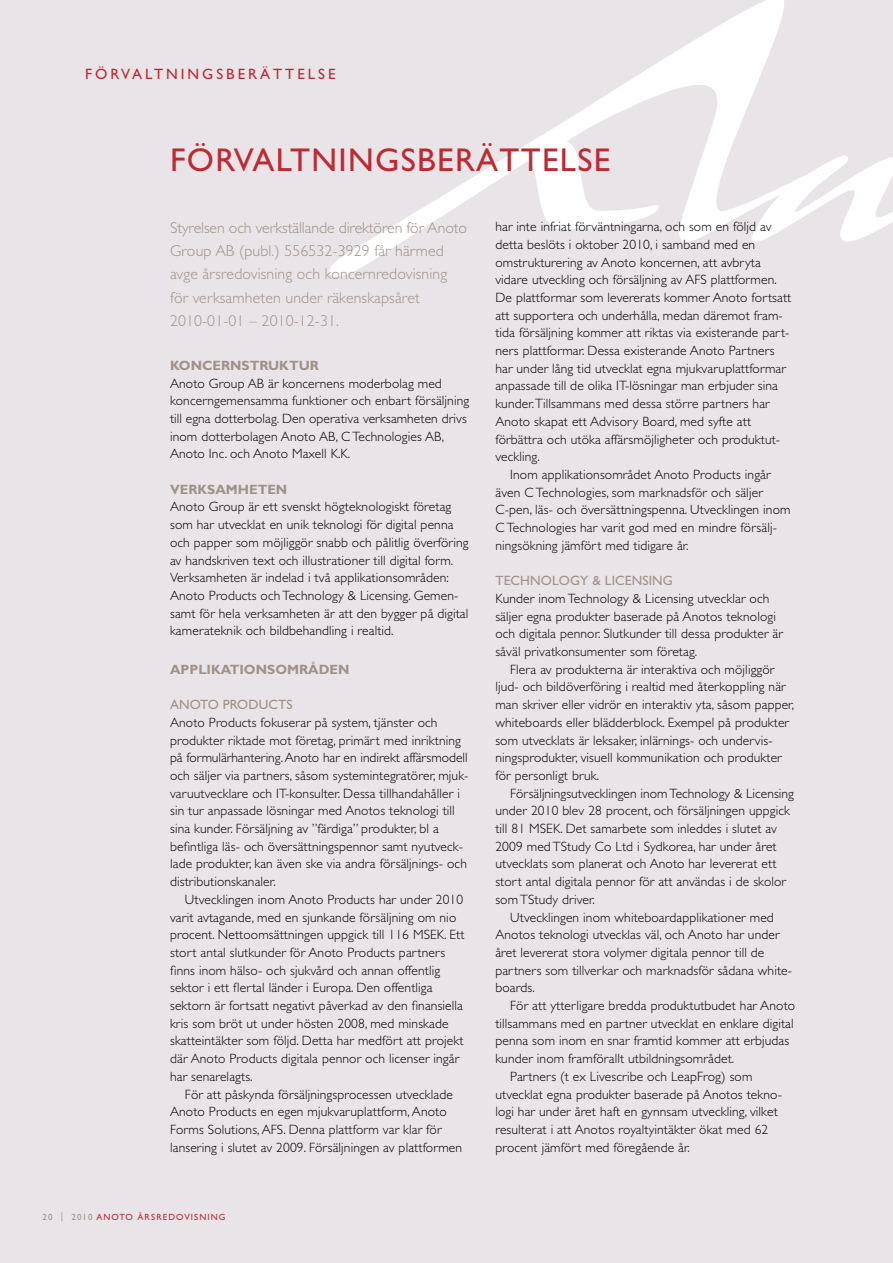
<style>
.page{position:relative;width:893px;height:1263px;background:#e8e4e7}
.page>*{position:absolute;margin:0;border:0;box-sizing:border-box;transform-origin:0 0}
.t1{font:33px "Gill Sans";letter-spacing:.04em;color:#bd2a33}
.t2{font:300 15.75px/23.2px "Gill Sans";letter-spacing:.01em;color:#a09289}
.t3{font:15px "Gill Sans";letter-spacing:.2em;color:#bd2a33}
.t4{font:300 13.5px/17.7px "Gill Sans";letter-spacing:.01em;color:#000}
.t5{font:700 13.5px "Gill Sans";color:#a09289}
.t6{font:13.5px "Gill Sans";letter-spacing:.01em;color:#a09289}
.t7{font:9px "Gill Sans";letter-spacing:.12em;color:#bd2a33}
.s1{color:#a09289}
</style>
<div class="page">
<svg style="left:329px;top:0;width:563px;height:277px"></svg>
<svg style="left:892px;top:157px;width:1px;height:65px"></svg>
<p class="t3" style="left:85px;top:66px;width:252px">FÖRVA LTNINGSBERÄTTELSE</p>
<h1 class="t1" style="left:170px;top:141px;width:442px">FÖRVALTNINGSBERÄTTELSE</h1>
<p class="t2" style="left:170px;top:216px;width:298px">Styrelsen och verkställande direktören för Anoto Group AB (publ.) 556532-3929 får härmed avge årsredovisning och koncernredovisning för verksamheten under räkenskapsåret 2010-01-01 – 2010-12-31.</p>
<p class="t5" style="left:170px;top:357px;width:150px">KONCERNSTRUKTUR</p>
<p class="t4" style="left:170px;top:374px;width:301px">Anoto Group AB är koncernens moderbolag med koncerngemensamma funktioner och enbart försäljning till egna dotterbolag. Den operativa verksamheten drivs inom dotterbolagen Anoto AB, C Technologies AB, Anoto Inc. och Anoto Maxell K.K.</p>
<p class="t5" style="left:170px;top:481px;width:119px">VERKSAMHETEN</p>
<p class="t4" style="left:170px;top:498px;width:300px">Anoto Group är ett svenskt högteknologiskt företag som har utvecklat en unik teknologi för digital penna och papper som möjliggör snabb och pålitlig överföring av handskriven text och illustrationer till digital form.<br>Verksamheten är indelad i två applikationsområden:<br>Anoto Products och Technology &amp; Licensing. Gemen&shy;samt för hela verksamheten är att den bygger på digital kamerateknik och bildbehandling i realtid.</p>
<p class="t5" style="left:170px;top:661px;width:181px">APPLIKATIONSOMRÅDEN</p>
<p class="t6" style="left:170px;top:697px;width:20px">ANOTO</p>
<p class="t6" style="left:223px;top:697px;width:18px">PROD</p>
<p class="t6" style="left:259px;top:697px;width:28px">UCTS</p>
<p class="t4" style="left:170px;top:714px;width:300px">Anoto Products fokuserar på system, tjänster och produkter riktade mot företag, primärt med inriktning på formulärhantering. Anoto har en indirekt affärsmodell och säljer via partners, såsom systemintegratörer, mjuk&shy;varuutvecklare och IT-konsulter. Dessa tillhandahåller i sin tur anpassade lösningar med Anotos teknologi till sina kunder. Försäljning av ”färdiga” produkter, bl a befintliga läs- och översättningspennor samt nyutveck&shy;lade produkter, kan även ske via andra försäljnings- och distributionskanaler.</p>
<p class="t4" style="left:170px;top:891px;width:296px;text-indent:15px">Utvecklingen inom Anoto Products har under 2010 varit avtagande, med en sjunkande försäljning om nio procent. Nettoomsättningen uppgick till 116 MSEK. Ett stort antal slutkunder för Anoto Products partners finns inom hälso- och sjukvård och annan offentlig sektor i ett flertal länder i Europa. Den offentliga sektorn är fortsatt negativt påverkad av den finansiella kris som bröt ut under hösten 2008, med minskade skatteintäkter som följd. Detta har medfört att projekt där Anoto Products digitala pennor och licenser ingår har senarelagts.</p>
<p class="t4" style="left:170px;top:1085px;width:293px;text-indent:15px">För att påskynda försäljningsprocessen utvecklade Anoto Products en egen mjukvaruplattform, Anoto Forms Solutions, AFS. Denna plattform var klar för lansering i slutet av 2009. Försäljningen av plattformen</p>
<p class="t7" style="left:43px;top:1211px;width:185px"><span class="s1">20 | 2010</span> ANOTO ÅRSREDOVISNING</p>
<p class="t4" style="left:495px;top:218px;width:278px">har inte infriat förväntningarna, och som en följd av</p>
<p class="t4" style="left:495px;top:236px;width:261px">detta beslöts i oktober 2010, i samband med en</p>
<p class="t4" style="left:495px;top:253px;width:267px">omstrukturering av Anoto koncernen, att avbryta</p>
<p class="t4" style="left:495px;top:271px;width:283px">vidare utveckling och försäljning av AFS plattformen.</p>
<p class="t4" style="left:495px;top:289px;width:297px">De plattformar som levererats kommer Anoto fortsatt</p>
<p class="t4" style="left:495px;top:306px;width:289px">att supportera och underhålla, medan däremot fram-</p>
<p class="t4" style="left:495px;top:324px;width:296px">tida försäljning kommer att riktas via existerande part-</p>
<p class="t4" style="left:495px;top:342px;width:281px">ners plattformar. Dessa existerande Anoto Partners</p>
<p class="t4" style="left:495px;top:360px;width:292px">har under lång tid utvecklat egna mjukvaruplattformar</p>
<p class="t4" style="left:495px;top:377px;width:284px">anpassade till de olika IT-lösningar man erbjuder sina</p>
<p class="t4" style="left:495px;top:395px;width:276px">kunder. Tillsammans med dessa större partners har</p>
<p class="t4" style="left:495px;top:413px;width:257px">Anoto skapat ett Advisory Board, med syfte att</p>
<p class="t4" style="left:495px;top:430px;width:286px">förbättra och utöka affärsmöjligheter och produktut-</p>
<p class="t4" style="left:495px;top:448px;width:46px">veckling.</p>
<p class="t4" style="left:510px;top:466px;width:262px">Inom applikationsområdet Anoto Products ingår</p>
<p class="t4" style="left:495px;top:483px;width:269px">även C Technologies, som marknadsför och säljer</p>
<p class="t4" style="left:495px;top:501px;width:297px">C-pen, läs- och översättningspenna. Utvecklingen inom</p>
<p class="t4" style="left:495px;top:519px;width:283px">C Technologies har varit god med en mindre försälj-</p>
<p class="t4" style="left:495px;top:537px;width:195px">ningsökning jämfört med tidigare år.</p>
<p class="t6" style="left:495px;top:573px;width:46px">TECHNOLOG</p>
<p class="t6" style="left:580px;top:573px;width:54px">Y &amp; LICENSING</p>
<p class="t4" style="left:495px;top:590px;width:289px">Kunder inom Technology &amp; Licensing utvecklar och säljer egna produkter baserade på Anotos teknologi och digitala pennor. Slutkunder till dessa produkter är såväl privatkonsumenter som företag.</p>
<p class="t4" style="left:495px;top:660px;width:300px;text-indent:15px">Flera av produkterna är interaktiva och möjliggör ljud- och bildöverföring i realtid med återkoppling när man skriver eller vidrör en interaktiv yta, såsom papper, whiteboards eller blädderblock. Exempel på produkter som utvecklats är leksaker, inlärnings- och undervis&shy;ningsprodukter, visuell kommunikation och produkter för personligt bruk.</p>
<p class="t4" style="left:495px;top:784px;width:300px;text-indent:15px">Försäljningsutvecklingen inom Technology &amp; Licensing under 2010 blev 28 procent, och försäljningen uppgick till 81 MSEK. Det samarbete som inleddes i slutet av 2009 med TStudy Co Ltd i Sydkorea, har under året utvecklats som planerat och Anoto har levererat ett stort antal digitala pennor för att användas i de skolor som TStudy driver.</p>
<p class="t4" style="left:495px;top:908px;width:298px;text-indent:15px">Utvecklingen inom whiteboardapplikationer med Anotos teknologi utvecklas väl, och Anoto har under året levererat stora volymer digitala pennor till de partners som tillverkar och marknadsför sådana white&shy;boards.</p>
<p class="t4" style="left:510px;top:997px;width:286px">För att ytterligare bredda produktutbudet har Anoto</p>
<p class="t4" style="left:495px;top:1014px;width:300px">tillsammans med en partner utvecklat en enklare digital</p>
<p class="t4" style="left:495px;top:1032px;width:295px">penna som inom en snar framtid kommer att erbjudas</p>
<p class="t4" style="left:495px;top:1050px;width:240px">kunder inom framförallt utbildningsområdet.</p>
<p class="t4" style="left:510px;top:1067px;width:244px">Partners (t ex Livescribe och LeapFrog) som</p>
<p class="t4" style="left:495px;top:1085px;width:288px">utvecklat egna produkter baserade på Anotos tekno-</p>
<p class="t4" style="left:495px;top:1103px;width:284px">logi har under året haft en gynnsam utveckling, vilket</p>
<p class="t4" style="left:495px;top:1121px;width:274px">resulterat i att Anotos royaltyintäkter ökat med 62</p>
<p class="t4" style="left:495px;top:1138px;width:196px">procent jämfört med föregående år.</p>
</div>
